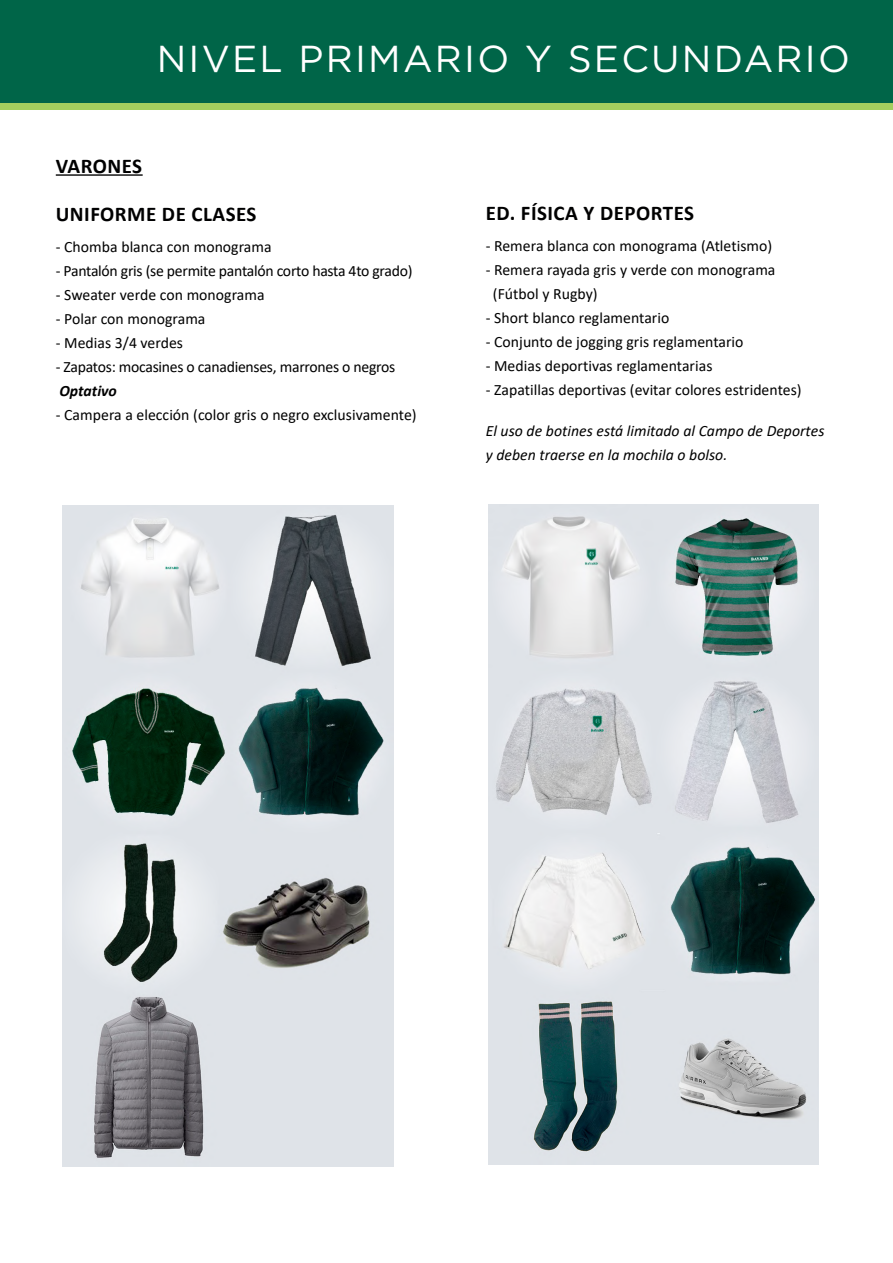
<style>
.page{position:relative;width:893px;height:1263px;background:#fff}
.page>*{position:absolute;margin:0;border:0;box-sizing:border-box;transform-origin:0 0}
.t1{font:37.5px "Gotham";letter-spacing:.06em;color:#fff}
.t2{font:700 21px "Calibri";letter-spacing:.02em;color:#000001}
.t3{font:15.75px/24px "Calibri";color:#000001}
.t4{font:15.75px "Calibri";letter-spacing:-.02em;color:#000001}
.t5{font:italic 15.75px/24px "Calibri";color:#000001}
.t6{font:italic 700 15.75px "Calibri";color:#000001}
</style>
<div class="page">
<hr style="left:56px;top:174px;width:87px;height:2px;background:#000001">
<div style="left:0;top:103px;width:893px;height:7px;background:#a4cf5e"></div>
<div style="left:0;top:0;width:893px;height:103px;background:#006548"></div>
<img style="left:63px;top:505px;width:330px;height:661px">
<img style="left:489px;top:505px;width:330px;height:659px">
<h1 class="t1" style="left:157px;top:35px;width:695px">NIVEL PRIMARIO Y SECUNDARIO</h1>
<h2 class="t2" style="left:56px;top:151px;width:88px">VARONES</h2>
<h2 class="t2" style="left:56px;top:199px;width:202px">UNIFORME DE CLASES</h2>
<p class="t3" style="left:56px;top:235px;width:217px">- Chomba blanca con monograma</p>
<p class="t4" style="left:56px;top:260px;width:358px">- Pantalón gris (se permite pantalón corto hasta 4to grado)</p>
<p class="t3" style="left:56px;top:283px;width:210px">- Sweater verde con monograma</p>
<p class="t3" style="left:56px;top:307px;width:151px">- Polar con monograma</p>
<p class="t3" style="left:56px;top:331px;width:129px">- Medias 3/4 verdes</p>
<p class="t4" style="left:56px;top:356px;width:341px">- Zapatos: mocasines o canadienses, marrones o negros</p>
<p class="t6" style="left:59px;top:380px;width:59px">Optativo</p>
<p class="t3" style="left:56px;top:403px;width:362px">- Campera a elección (color gris o negro exclusivamente)</p>
<h2 class="t2" style="left:486px;top:198px;width:210px">ED. FÍSICA Y DEPORTES</h2>
<p class="t3" style="left:486px;top:234px;width:288px">- Remera blanca con monograma (Atletismo)</p>
<p class="t3" style="left:493px;top:258px;width:284px;text-indent:-7px">- Remera rayada gris y verde con monograma (Fútbol y Rugby)</p>
<p class="t3" style="left:486px;top:306px;width:185px">- Short blanco reglamentario</p>
<p class="t3" style="left:486px;top:330px;width:259px">- Conjunto de jogging gris reglamentario</p>
<p class="t3" style="left:486px;top:354px;width:228px">- Medias deportivas reglamentarias</p>
<p class="t3" style="left:486px;top:378px;width:317px">- Zapatillas deportivas (evitar colores estridentes)</p>
<p class="t5" style="left:486px;top:418px;width:340px">El uso de botines está limitado al Campo de Deportes y deben traerse en la mochila o bolso.</p>
</div>
